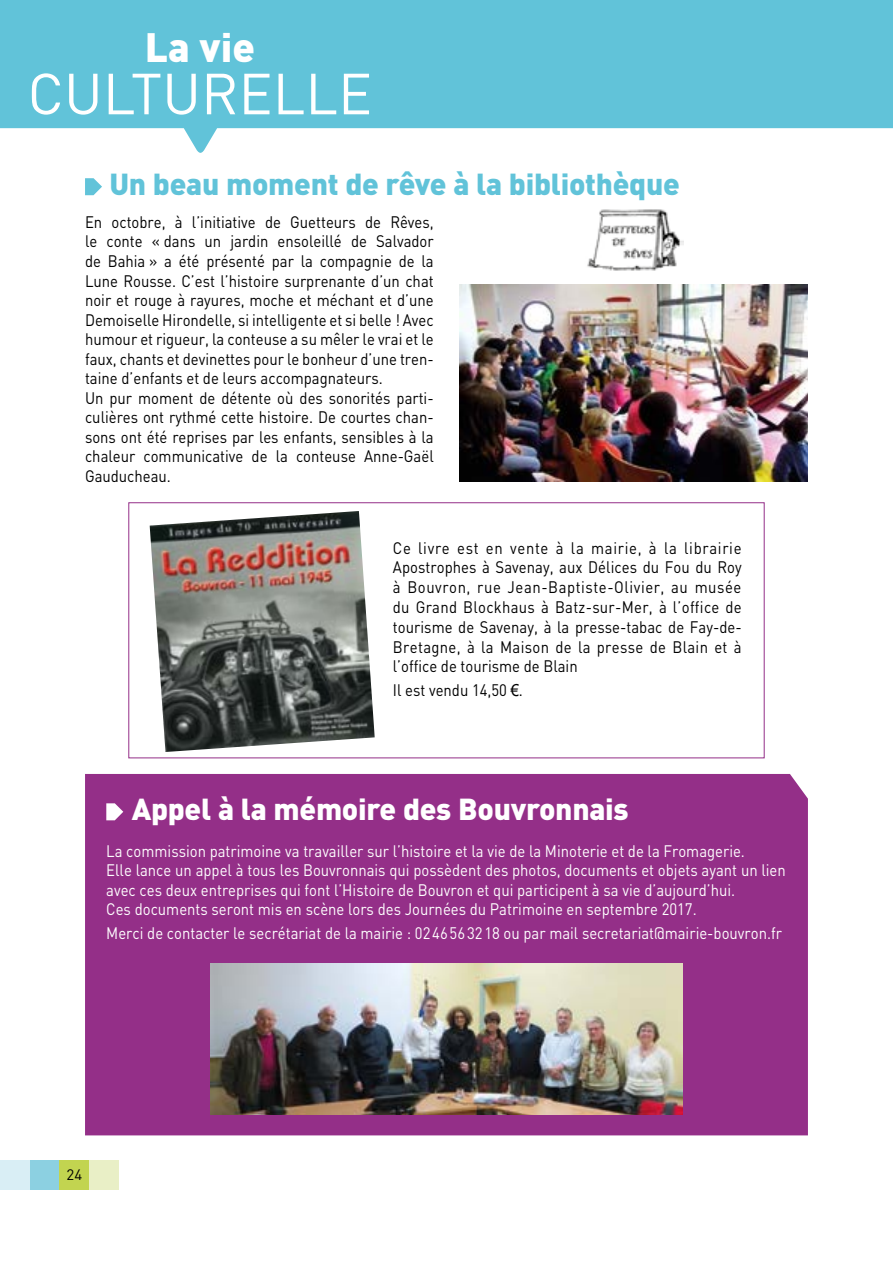
<style>
.page{position:relative;width:893px;height:1263px;background:#fff}
.page>*{position:absolute;margin:0;border:0;box-sizing:border-box;transform-origin:0 0}
.t1{font:57px "DIN";color:#fff}
.t2{font:900 40.5px "DIN";color:#fff}
.t3{font:900 30px "DIN";letter-spacing:-.01em;color:#61c3d9}
.t4{font:900 30px "DIN";letter-spacing:-.01em;color:#fff}
.t5{font:16.5px/19.5px "DIN";color:#000;scale:.9 1}
.t6{font:16.5px/19.5px "DIN";color:#fff;scale:.9 1}
.t7{font:15px "DIN";color:#000}
.s1{font-family:"Arial"}
</style>
<div class="page">
<div style="left:30px;top:1160px;width:30px;height:29px;background:#8cd0e1"></div>
<div style="left:60px;top:1160px;width:29px;height:29px;background:#c2d450"></div>
<div style="left:89px;top:1160px;width:30px;height:29px;background:#e9efc6"></div>
<div style="left:0;top:1160px;width:30px;height:29px;background:#d9eef5"></div>
<svg style="left:0;top:0;width:893px;height:153px;fill:#61c3d9"></svg>
<svg style="left:85px;top:178px;width:17px;height:17px"></svg>
<img style="left:459px;top:284px;width:349px;height:197px">
<img style="left:587px;top:209px;width:97px;height:62px">
<div style="left:85px;top:774px;width:723px;height:361px;background:#942f88"></div>
<svg style="left:106px;top:803px;width:17px;height:17px"></svg>
<img style="left:210px;top:964px;width:473px;height:150px">
<div style="left:128px;top:502px;width:637px;height:256px;border:1px solid #942f88"></div>
<img style="left:150px;top:511px;width:225px;height:241px">
<h2 class="t2" style="left:145px;top:20px;width:112px">La vie</h2>
<h1 class="t1" style="left:28px;top:58px;width:346px">CULTURELLE</h1>
<h3 class="t3" style="left:109px;top:164px;width:572px">Un beau moment de rêve à la bibliothèque</h3>
<p class="t5" style="left:85px;top:212px;width:389px">En octobre, à l’initiative de Guetteurs de Rêves, le conte « dans un jardin ensoleillé de Salvador de Bahia » a été présenté par la compagnie de la Lune Rousse. C’est l’histoire surprenante d’un chat noir et rouge à rayures, moche et méchant et d’une Demoiselle Hirondelle, si intelligente et si belle ! Avec humour et rigueur, la conteuse a su mêler le vrai et le faux, chants et devinettes pour le bonheur d’une tren&shy;taine d’enfants et de leurs accompagnateurs.<br>Un pur moment de détente où des sonorités parti&shy;culières ont rythmé cette histoire. De courtes chan&shy;sons ont été reprises par les enfants, sensibles à la chaleur communicative de la conteuse Anne-Gaël Gauducheau.</p>
<p class="t5" style="left:393px;top:537px;width:389px;text-align:justify">Ce livre est en vente à la mairie, à la librairie Apostrophes à Savenay, aux Délices du Fou du Roy à Bouvron, rue Jean-Baptiste-Olivier, au musée du Grand Blockhaus à Batz-sur-Mer, à l’office de tourisme de Savenay, à la presse-tabac de Fay-de-Bretagne, à la Maison de la presse de Blain et à l’office de tourisme de Blain</p>
<p class="t5" style="left:393px;top:680px;width:146px">Il est vendu 14,50 <span class="s1">€</span>.</p>
<h3 class="t4" style="left:132px;top:789px;width:498px">Appel à la mémoire des Bouvronnais</h3>
<p class="t6" style="left:106px;top:841px;width:757px">La commission patrimoine va travailler sur l’histoire et la vie de la Minoterie et de la Fromagerie.<br>Elle lance un appel à tous les Bouvronnais qui possèdent des photos, documents et objets ayant un lien avec ces deux entreprises qui font l’Histoire de Bouvron et qui participent à sa vie d’aujourd’hui.<br>Ces documents seront mis en scène lors des Journées du Patrimoine en septembre 2017.</p>
<p class="t6" style="left:106px;top:923px;width:752px">Merci de contacter le secrétariat de la mairie : 0246563218 ou par mail secretariat@mairie-bouvron.fr</p>
<p class="t7" style="left:67px;top:1165px;width:17px">24</p>
</div>
